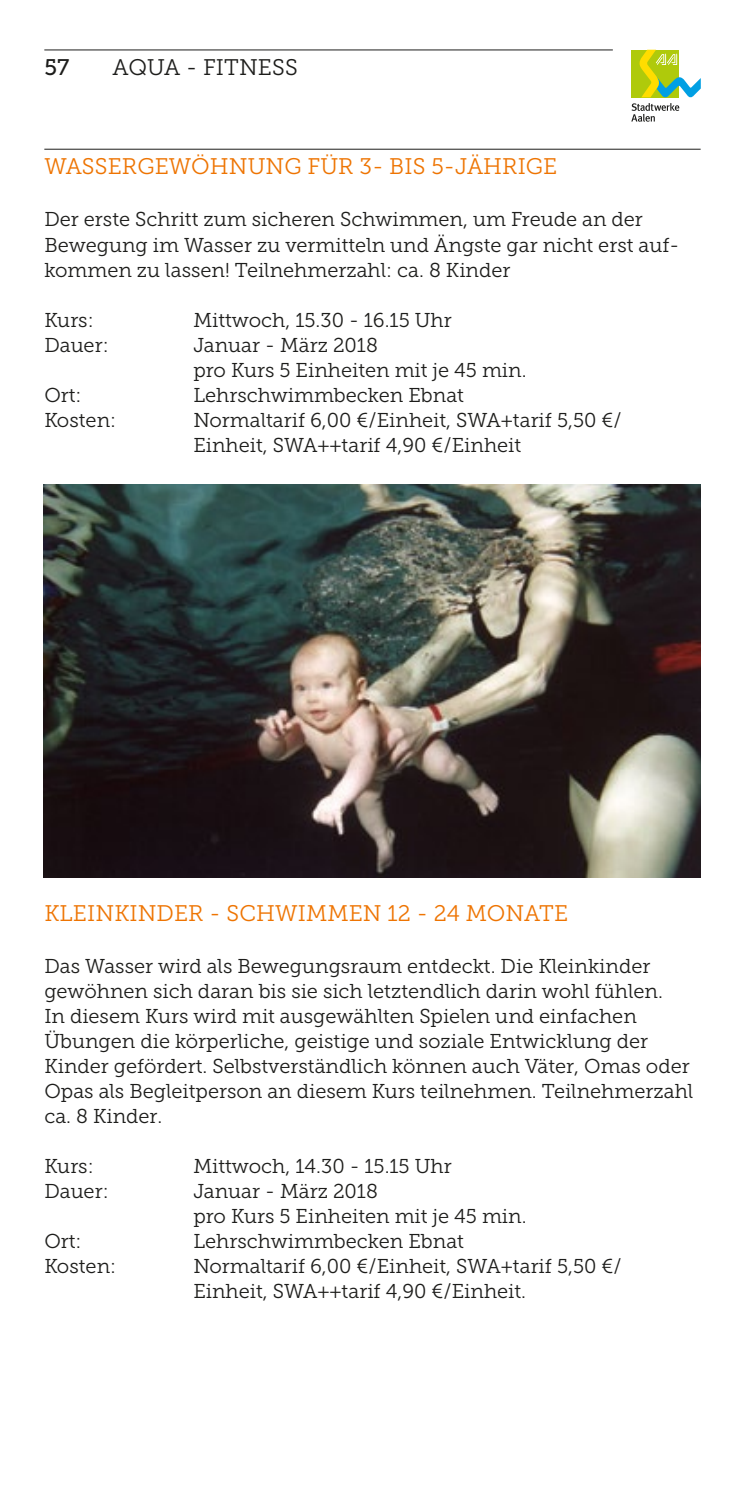
<style>
.page{position:relative;width:745px;height:1489px;background:#fff}
.page>*{position:absolute;margin:0;border:0;box-sizing:border-box;transform-origin:0 0}
.t1{font:22.5px "Museo Slab 300";letter-spacing:.005em;color:#ee7402}
.t2{font:22.5px "Museo Slab 300";letter-spacing:.005em;color:#1d1d1b}
.t3{font:22.5px "Museo Slab 500";color:#1d1d1b}
.t4{font:20px/25px "Museo Slab 300";color:#1d1d1b}
</style>
<div class="page">
<hr style="left:44px;top:49px;width:568px;height:1px;background:#1d1d1b">
<svg style="left:631px;top:50px;width:69px;height:72px"></svg>
<hr style="left:44px;top:149px;width:656px;height:1px;background:#1d1d1b">
<img style="left:43px;top:485px;width:657px;height:393px">
<p class="t3" style="left:44px;top:54px;width:26px">57</p>
<p class="t2" style="left:112px;top:54px;width:186px">AQUA - FITNESS</p>
<p class="t1" style="left:44px;top:154px;width:514px">WASSERGEWÖHNUNG FÜR 3- BIS 5-JÄHRIGE</p>
<p class="t4" style="left:44px;top:207px;width:636px">Der erste Schritt zum sicheren Schwimmen, um Freude an der<br>Bewegung im Wasser zu vermitteln und Ängste gar nicht erst auf&shy;kommen zu lassen! Teilnehmerzahl: ca. 8 Kinder</p>
<p class="t4" style="left:44px;top:307px;width:51px">Kurs:</p>
<p class="t4" style="left:193px;top:307px;width:260px">Mittwoch, 15.30 - 16.15 Uhr</p>
<p class="t4" style="left:44px;top:332px;width:66px">Dauer:</p>
<p class="t4" style="left:193px;top:332px;width:334px">Januar - März 2018<br>pro Kurs 5 Einheiten mit je 45 min.</p>
<p class="t4" style="left:44px;top:382px;width:39px">Ort:</p>
<p class="t4" style="left:193px;top:382px;width:272px">Lehrschwimmbecken Ebnat</p>
<p class="t4" style="left:44px;top:407px;width:73px">Kosten:</p>
<p class="t4" style="left:193px;top:407px;width:429px">Normaltarif 6,00 €/Einheit, SWA+tarif 5,50 €/<br>Einheit, SWA++tarif 4,90 €/Einheit</p>
<p class="t1" style="left:44px;top:900px;width:525px">KLEINKINDER - SCHWIMMEN 12 - 24 MONATE</p>
<p class="t4" style="left:44px;top:953px;width:650px">Das Wasser wird als Bewegungsraum entdeckt. Die Kleinkinder gewöhnen sich daran bis sie sich letztendlich darin wohl fühlen.<br>In diesem Kurs wird mit ausgewählten Spielen und einfachen Übungen die körperliche, geistige und soziale Entwicklung der Kinder gefördert. Selbstverständlich können auch Väter, Omas oder Opas als Begleitperson an diesem Kurs teilnehmen. Teilnehmerzahl ca. 8 Kinder.</p>
<p class="t4" style="left:44px;top:1153px;width:51px">Kurs:</p>
<p class="t4" style="left:193px;top:1153px;width:260px">Mittwoch, 14.30 - 15.15 Uhr</p>
<p class="t4" style="left:44px;top:1178px;width:66px">Dauer:</p>
<p class="t4" style="left:193px;top:1178px;width:334px">Januar - März 2018<br>pro Kurs 5 Einheiten mit je 45 min.</p>
<p class="t4" style="left:44px;top:1228px;width:39px">Ort:</p>
<p class="t4" style="left:193px;top:1228px;width:272px">Lehrschwimmbecken Ebnat</p>
<p class="t4" style="left:44px;top:1253px;width:73px">Kosten:</p>
<p class="t4" style="left:193px;top:1253px;width:429px">Normaltarif 6,00 €/Einheit, SWA+tarif 5,50 €/<br>Einheit, SWA++tarif 4,90 €/Einheit.</p>
</div>
